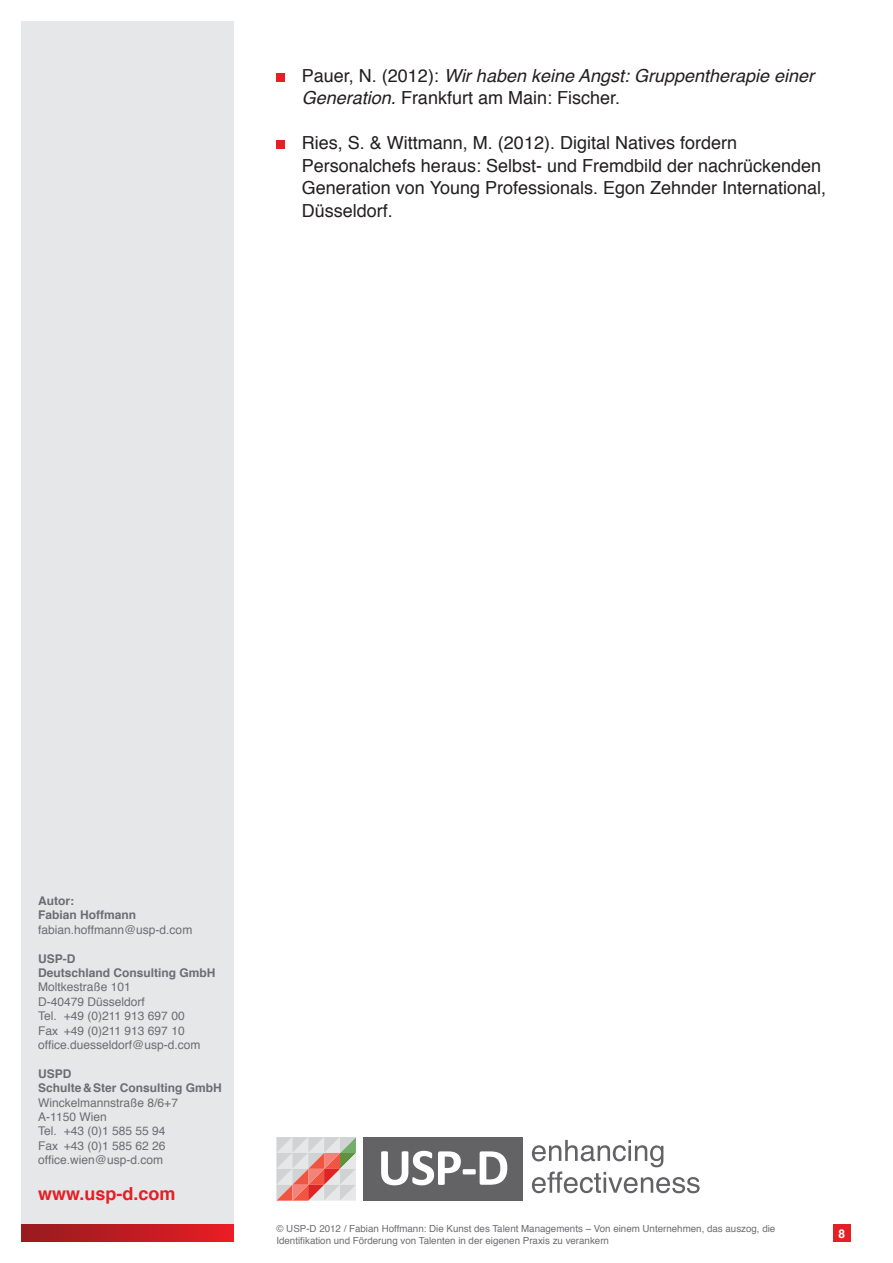
<style>
.page{position:relative;width:893px;height:1263px;background:#fff}
.page>*{position:absolute;margin:0;border:0;box-sizing:border-box;transform-origin:0 0}
.t1{font:18px/22.5px "Helvetica";color:#231f20}
.t2{font:italic 18px/22.5px "Helvetica";color:#231f20}
.t3{font:700 18px "Helvetica";color:#e41f25}
.t4{font:12px/14.4px "Helvetica";color:#6c6d70}
.t5{font:700 12px/14.4px "Helvetica";color:#6c6d70}
.t6{font:700 12px "Helvetica";color:#fff}
.t7{font:9.75px/11.7px "Helvetica";color:#6c6d70}
.s1{font-style:normal}
</style>
<div class="page">
<div style="left:276px;top:73px;width:9px;height:9px;background:#e41f25"></div>
<div style="left:276px;top:141px;width:9px;height:8px;background:#e41f25"></div>
<div style="left:21px;top:21px;width:213px;height:1221px;background:#e6e7e9"></div>
<div style="left:21px;top:1225px;width:213px;height:17px;background:linear-gradient(to right,#951b1e,#e91c24)"></div>
<div style="left:364px;top:1137px;width:159px;height:64px;background:#636366"></div>
<svg style="left:381px;top:1151px;width:126px;height:34px"></svg>
<svg style="left:276px;top:1137px;width:80px;height:64px"></svg>
<svg style="left:532px;top:1140px;width:168px;height:53px"></svg>
<div style="left:833px;top:1225px;width:17px;height:17px;background:#e41f25"></div>
<h1 class="t2" style="left:302px;top:64px;width:514px"><span class="s1">Pauer, N. (2012):</span> Wir haben keine Angst: Gruppentherapie einer<br>Generation. <span class="s1">Frankfurt am Main: Fischer.</span></h1>
<h1 class="t1" style="left:302px;top:132px;width:526px">Ries, S. &amp; Wittmann, M. (2012). Digital Natives fordern Personalchefs heraus: Selbst- und Fremdbild der nachrückenden Generation von Young Professionals. Egon Zehnder International, Düsseldorf.</h1>
<p class="t5" style="left:38px;top:894px;width:100px">Autor:<br>Fabian Hoffmann</p>
<p class="t4" style="left:38px;top:923px;width:156px">fabian.hoffmann@usp-d.com</p>
<p class="t5" style="left:38px;top:951px;width:179px">USP-D<br>Deutschland Consulting GmbH</p>
<p class="t4" style="left:38px;top:980px;width:164px">Moltkestraße 101<br>D-40479 Düsseldorf<br>Tel. +49 (0)211 913 697 00<br>Fax +49 (0)211 913 697 10 office.duesseldorf@usp-d.com</p>
<p class="t5" style="left:38px;top:1066px;width:185px">USPD<br>Schulte&amp;Ster Consulting GmbH</p>
<p class="t4" style="left:38px;top:1095px;width:141px">Winckelmannstraße 8/6+7<br>A-1150 Wien<br>Tel. +43 (0)1 585 55 94<br>Fax +43 (0)1 585 62 26 office.wien@usp-d.com</p>
<h1 class="t3" style="left:38px;top:1179px;width:139px">www.usp-d.com</h1>
<p class="t7" style="left:276px;top:1223px;width:500px">© USP-D 2012 / Fabian Hoffmann: Die Kunst des Talent Managements – Von einem Unternehmen, das auszog, die<br>Identifikation und Förderung von Talenten in der eigenen Praxis zu verankern</p>
<p class="t6" style="left:839px;top:1224px;width:8px">8</p>
</div>
